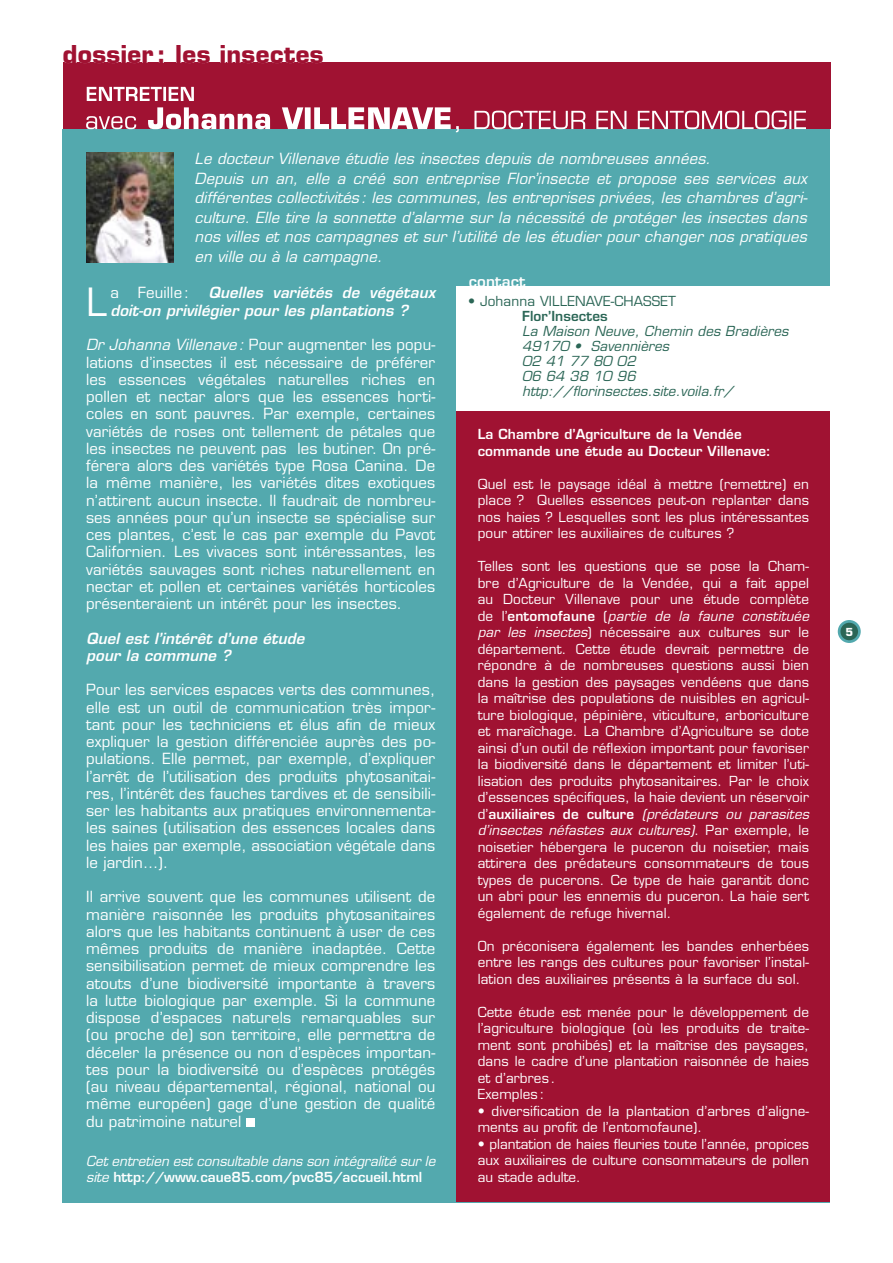
<style>
.page{position:relative;width:893px;height:1263px;background:#fff}
.page>*{position:absolute;margin:0;border:0;box-sizing:border-box;transform-origin:0 0}
.t1{font:37.95px "Eurostile";color:#fff}
.t2{font:700 24px "Eurostile";letter-spacing:.015em;color:#a01232}
.t3{font:15px/17.2px "Eurostile";letter-spacing:.01em;color:#fff;text-align:justify}
.t4{font:italic 15px/19.5px "Eurostile";letter-spacing:.01em;color:#fff}
.t5{font:italic 600 15px/17.2px "Eurostile";letter-spacing:.01em;color:#fff}
.t6{font:600 15px "Eurostile";letter-spacing:.01em;color:#fff}
.t7{font:13.5px/16.5px "Eurostile";letter-spacing:.01em;color:#fff;text-align:justify}
.t8{font:italic 13.5px/15px "Eurostile";letter-spacing:.01em;color:#2b6656}
.t9{font:italic 13.5px/16.5px "Eurostile";color:#fff}
.t10{font:600 13.5px/16.5px "Eurostile";letter-spacing:.01em;color:#fff}
.t11{font:13.5px "Eurostile";letter-spacing:.01em;color:#2b6656}
.t12{font:600 13.5px "Eurostile";letter-spacing:.01em;color:#2b6656}
.t13{font:700 10.8px "Eurostile";color:#fff}
.s1{font-style:italic}
.s2{font-weight:600;font-style:normal}
.s3{font-weight:600}
</style>
<div class="page">
<div style="left:63px;top:63px;width:767px;height:66px;background:#a01232"></div>
<div style="left:839px;top:621px;width:20px;height:21px;background:#2b6656;border-radius:50%"></div>
<div style="left:838px;top:620px;width:23px;height:23px;border:3px solid #53a9ae;border-radius:50%"></div>
<div style="left:63px;top:129px;width:767px;height:1073px;background:#53a9ae"></div>
<div style="left:247px;top:1118px;width:8px;height:9px;background:#fff"></div>
<div style="left:456px;top:410px;width:374px;height:792px;background:#a01232"></div>
<svg style="left:63px;top:62px;width:101px;height:1px"></svg>
<svg style="left:182px;top:62px;width:29px;height:1px"></svg>
<svg style="left:222px;top:62px;width:102px;height:1px"></svg>
<img style="left:86px;top:152px;width:87px;height:111px">
<svg style="left:86px;top:107px;width:720px;height:25px"></svg>
<svg style="left:87px;top:87px;width:107px;height:14px"></svg>
<div style="left:456px;top:287px;width:385px;height:124px;background:#fff"></div>
<h2 class="t2" style="left:63px;top:39px;width:263px">dossier : les insectes</h2>
<p class="t4" style="left:195px;top:149px;width:615px">Le docteur Villenave étudie les insectes depuis de nombreuses années.<br>Depuis un an, elle a créé son entreprise Flor’insecte et propose ses services aux différentes collectivités : les communes, les entreprises privées, les chambres d’agri&shy;culture. Elle tire la sonnette d’alarme sur la nécessité de protéger les insectes dans nos villes et nos campagnes et sur l’utilité de les étudier pour changer nos pratiques en ville ou à la campagne.</p>
<h1 class="t1" style="left:86px;top:279px;width:23px">L</h1>
<p class="t3" style="left:110px;top:284px;width:10px">a</p>
<p class="t3" style="left:138px;top:284px;width:53px">Feuille :</p>
<p class="t5" style="left:110px;top:284px;width:326px;text-indent:98px">Quelles variétés de végétaux doit-on privilégier pour les plantations ?</p>
<p class="t3" style="left:86px;top:336px;width:351px"><span class="s1">Dr Johanna Villenave :</span> Pour augmenter les popu&shy;lations d’insectes il est nécessaire de préférer les essences végétales naturelles riches en pollen et nectar alors que les essences horti&shy;coles en sont pauvres. Par exemple, certaines variétés de roses ont tellement de pétales que les insectes ne peuvent pas les butiner. On pré&shy;férera alors des variétés type Rosa Canina. De la même manière, les variétés dites exotiques n’attirent aucun insecte. Il faudrait de nombreu&shy;ses années pour qu’un insecte se spécialise sur ces plantes, c’est le cas par exemple du Pavot Californien. Les vivaces sont intéressantes, les variétés sauvages sont riches naturellement en nectar et pollen et certaines variétés horticoles présenteraient un intérêt pour les insectes.</p>
<p class="t5" style="left:86px;top:629px;width:220px">Quel est l’intérêt d’une étude pour la commune ?</p>
<p class="t3" style="left:86px;top:681px;width:351px">Pour les services espaces verts des communes, elle est un outil de communication très impor&shy;tant pour les techniciens et élus afin de mieux expliquer la gestion différenciée auprès des po&shy;pulations. Elle permet, par exemple, d’expliquer l’arrêt de l’utilisation des produits phytosanitai&shy;res, l’intérêt des fauches tardives et de sensibili&shy;ser les habitants aux pratiques environnementa&shy;les saines (utilisation des essences locales dans les haies par exemple, association végétale dans le jardin…).</p>
<p class="t3" style="left:86px;top:888px;width:351px">Il arrive souvent que les communes utilisent de manière raisonnée les produits phytosanitaires alors que les habitants continuent à user de ces mêmes produits de manière inadaptée. Cette sensibilisation permet de mieux comprendre les atouts d’une biodiversité importante à travers la lutte biologique par exemple. Si la commune dispose d’espaces naturels remarquables sur (ou proche de) son territoire, elle permettra de déceler la présence ou non d’espèces importan&shy;tes pour la biodiversité ou d’espèces protégés (au niveau départemental, régional, national ou même européen) gage d’une gestion de qualité du patrimoine naturel</p>
<p class="t9" style="left:86px;top:1152px;width:351px">Cet entretien est consultable dans son intégralité sur le site <span class="s2">http://www.caue85.com/pvc85/accueil.html</span></p>
<p class="t6" style="left:469px;top:272px;width:58px">contact</p>
<p class="t11" style="left:468px;top:293px;width:209px">• Johanna VILLENAVE-CHASSET</p>
<p class="t12" style="left:522px;top:308px;width:87px">Flor’Insectes</p>
<p class="t8" style="left:522px;top:324px;width:268px">La Maison Neuve, Chemin des Bradières<br>49170 • Savennières<br>02 41 77 80 02<br>06 64 38 10 96 http://florinsectes.site.voila.fr/</p>
<p class="t10" style="left:478px;top:426px;width:295px">La Chambre d’Agriculture de la Vendée commande une étude au Docteur Villenave:</p>
<p class="t7" style="left:478px;top:476px;width:333px">Quel est le paysage idéal à mettre (remettre) en place ? Quelles essences peut-on replanter dans nos haies ? Lesquelles sont les plus intéressantes pour attirer les auxiliaires de cultures ?</p>
<p class="t7" style="left:478px;top:558px;width:333px">Telles sont les questions que se pose la Cham&shy;bre d’Agriculture de la Vendée, qui a fait appel au Docteur Villenave pour une étude complète de l’<span class="s3">entomofaune</span> (<span class="s1">partie de la faune constituée par les insectes</span>) nécessaire aux cultures sur le département. Cette étude devrait permettre de répondre à de nombreuses questions aussi bien dans la gestion des paysages vendéens que dans la maîtrise des populations de nuisibles en agricul&shy;ture biologique, pépinière, viticulture, arboriculture et maraîchage. La Chambre d’Agriculture se dote ainsi d’un outil de réflexion important pour favoriser la biodiversité dans le département et limiter l’uti&shy;lisation des produits phytosanitaires. Par le choix d’essences spécifiques, la haie devient un réservoir d’<span class="s3">auxiliaires de culture</span> <span class="s1">(prédateurs ou parasites d’insectes néfastes aux cultures)</span>. Par exemple, le noisetier hébergera le puceron du noisetier, mais attirera des prédateurs consommateurs de tous types de pucerons. Ce type de haie garantit donc un abri pour les ennemis du puceron. La haie sert également de refuge hivernal.</p>
<p class="t7" style="left:478px;top:938px;width:333px">On préconisera également les bandes enherbées entre les rangs des cultures pour favoriser l’instal&shy;lation des auxiliaires présents à la surface du sol.</p>
<p class="t7" style="left:478px;top:1004px;width:333px;text-align:left">Cette étude est menée pour le développement de l’agriculture biologique (où les produits de traite&shy;ment sont prohibés) et la maîtrise des paysages, dans le cadre d’une plantation raisonnée de haies et d’arbres .<br>Exemples :</p>
<p class="t7" style="left:478px;top:1103px;width:333px">• diversification de la plantation d’arbres d’aligne&shy;ments au profit de l’entomofaune).</p>
<p class="t7" style="left:478px;top:1136px;width:333px">• plantation de haies fleuries toute l’année, propices aux auxiliaires de culture consommateurs de pollen au stade adulte.</p>
<p class="t13" style="left:845px;top:625px;width:9px">5</p>
</div>
